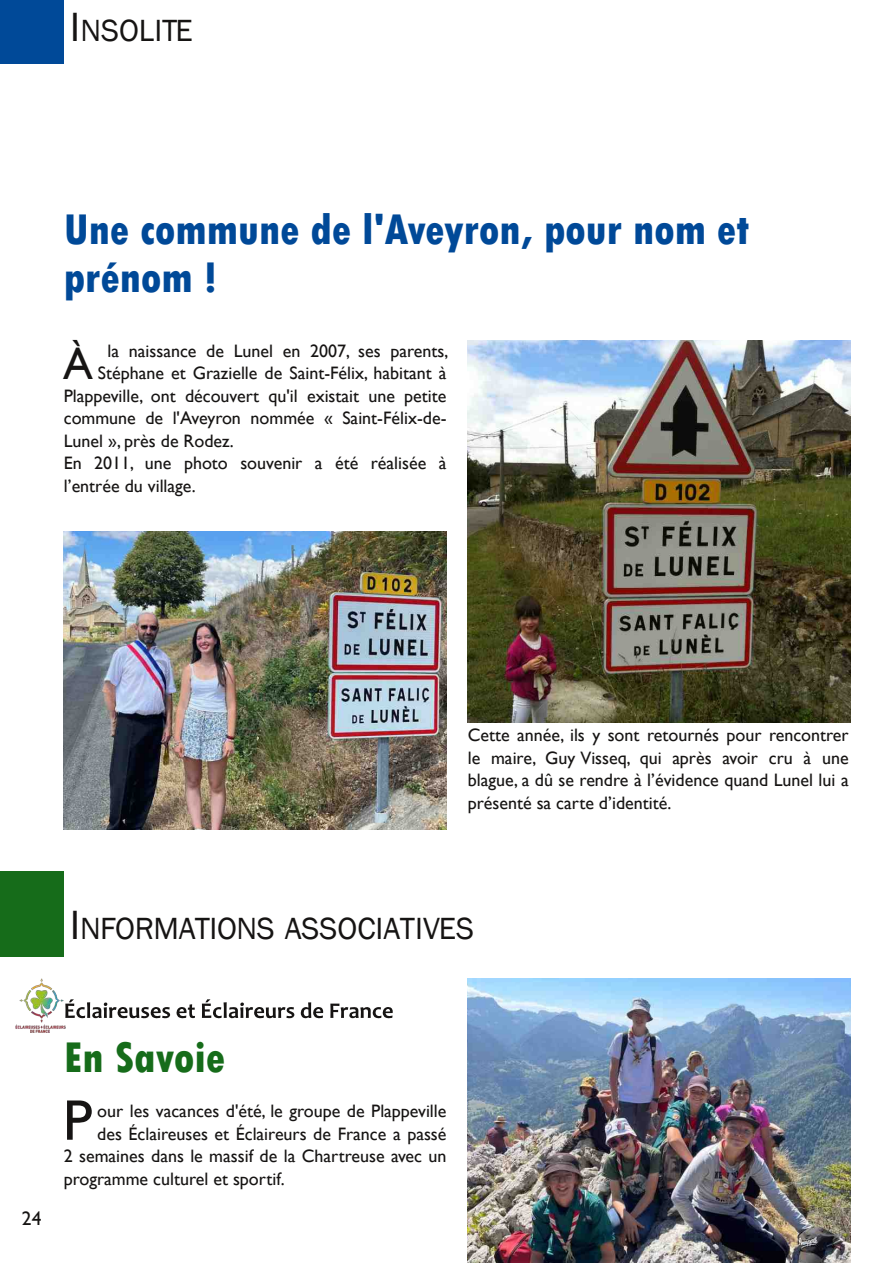
<style>
.page{position:relative;width:893px;height:1263px;background:#fff}
.page>*{position:absolute;margin:0;border:0;box-sizing:border-box;transform-origin:0 0}
.t1{font:57.45px "Gill Sans";color:#161413}
.t2{font:800 condensed 45px/48.8px "Tw Cen";color:#004998}
.t3{font:800 condensed 45px "Tw Cen";color:#166c1a}
.t4{font:44.7px "Gill Sans";color:#161413}
.t5{font:31.5px "Franklin Gothic";color:#161413}
.t6{font:19.5px "Gill Sans";color:#161413}
.t7{font:18px/22.5px "Gill Sans";color:#161413;text-align:justify}
.s1{font-size:42px}
</style>
<div class="page">
<div style="left:0;top:0;width:64px;height:64px;background:#004998"></div>
<div style="left:0;top:872px;width:64px;height:85px;background:#166c1a"></div>
<img style="left:15px;top:978px;width:51px;height:55px">
<svg style="left:65px;top:999px;width:105px;height:19px"></svg>
<svg style="left:177px;top:1004px;width:18px;height:14px"></svg>
<svg style="left:202px;top:999px;width:92px;height:19px"></svg>
<svg style="left:301px;top:1002px;width:22px;height:16px"></svg>
<svg style="left:330px;top:1003px;width:63px;height:15px"></svg>
<img style="left:468px;top:340px;width:382px;height:383px">
<img style="left:64px;top:531px;width:382px;height:298px">
<img style="left:468px;top:978px;width:382px;height:285px">
<h3 class="t5" style="left:70px;top:12px;width:124px"><span class="s1">I</span>NSOLITE</h3>
<h2 class="t2" style="left:64px;top:204px;width:687px">Une commune de l'Aveyron, pour nom et prénom !</h2>
<h3 class="t4" style="left:63px;top:338px;width:31px">À</h3>
<p class="t7" style="left:108px;top:339px;width:342px">la naissance de Lunel en 2007, ses parents,</p>
<p class="t7" style="left:98px;top:362px;width:350px">Stéphane et Grazielle de Saint-Félix, habitant à</p>
<p class="t7" style="left:64px;top:384px;width:384px">Plappeville, ont découvert qu'il existait une petite</p>
<p class="t7" style="left:64px;top:407px;width:384px">commune de l'Aveyron nommée « Saint-Félix-de-</p>
<p class="t7" style="left:64px;top:429px;width:171px">Lunel », près de Rodez.</p>
<p class="t7" style="left:64px;top:452px;width:384px">En 2011, une photo souvenir a été réalisée à</p>
<p class="t7" style="left:64px;top:474px;width:134px">l’entrée du village.</p>
<p class="t7" style="left:468px;top:724px;width:382px">Cette année, ils y sont retournés pour rencontrer le maire, Guy Visseq, qui après avoir cru à une blague, a dû se rendre à l’évidence quand Lunel lui a présenté sa carte d’identité.</p>
<h3 class="t5" style="left:70px;top:910px;width:406px"><span class="s1">I</span>NFORMATIONS ASSOCIATIVES</h3>
<p class="t6" style="left:22px;top:1207px;width:21px">24</p>
<h2 class="t3" style="left:64px;top:1033px;width:163px">En Savoie</h2>
<h1 class="t1" style="left:63px;top:1086px;width:31px">P</h1>
<p class="t7" style="left:97px;top:1100px;width:351px">our les vacances d'été, le groupe de Plappeville</p>
<p class="t7" style="left:97px;top:1122px;width:351px">des Éclaireuses et Éclaireurs de France a passé</p>
<p class="t7" style="left:64px;top:1145px;width:384px">2 semaines dans le massif de la Chartreuse avec un</p>
<p class="t7" style="left:64px;top:1167px;width:222px">programme culturel et sportif.</p>
</div>
